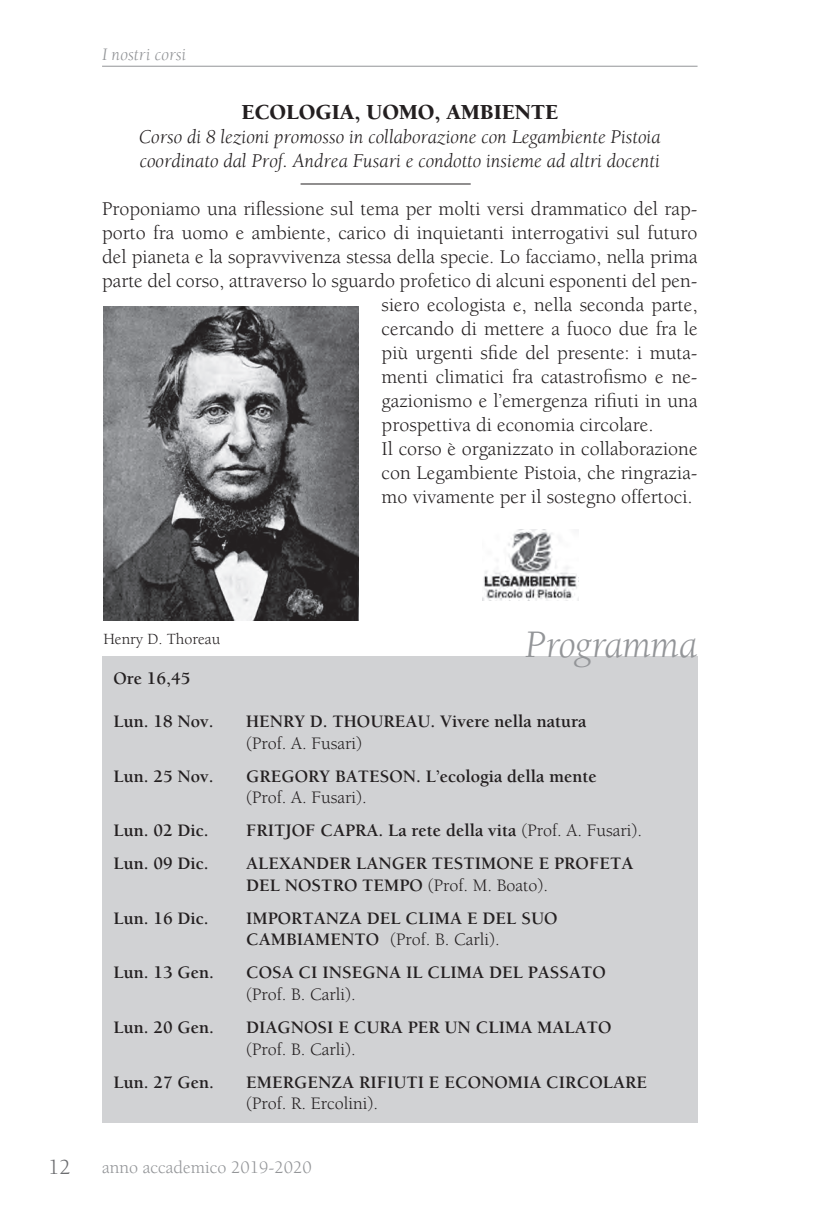
<style>
.page{position:relative;width:828px;height:1225px;background:#fff}
.page>*{position:absolute;margin:0;border:0;box-sizing:border-box;transform-origin:0 0}
.t1{font:italic 40px "Berkeley";letter-spacing:-.01em;color:#939598}
.t2{font:900 22px "Berkeley";color:#231f20}
.t3{font:22px "Berkeley";color:#6c6d70}
.t4{font:20px "Berkeley";color:#231f20}
.t5{font:italic 20px/24px "Berkeley";color:#231f20}
.t6{font:700 18px/21.6px "Berkeley";color:#231f20}
.t7{font:18px "Berkeley";color:#231f20}
.t8{font:18px "Berkeley";color:#939598}
.t9{font:italic 18px "Berkeley";letter-spacing:.005em;color:#939598}
.t10{font:16px "Berkeley";color:#231f20}
.s1{font-weight:400}
</style>
<div class="page">
<hr style="left:102px;top:66px;width:595px;height:1px;background:#939598">
<div style="left:102px;top:657px;width:595px;height:466px;background:#d1d2d4"></div>
<img style="left:103px;top:306px;width:256px;height:315px">
<hr style="left:300px;top:184px;width:171px;height:1px;background:#231f20">
<img style="left:482px;top:529px;width:97px;height:72px">
<p class="t9" style="left:102px;top:45px;width:86px">I nostri corsi</p>
<p class="t2" style="left:241px;top:100px;width:318px">ECOLOGIA, UOMO, AMBIENTE</p>
<p class="t5" style="left:139px;top:125px;width:523px">Corso di 8 lezioni promosso in collaborazione con Legambiente Pistoia coordinato dal Prof. Andrea Fusari e condotto insieme ad altri docenti</p>
<p class="t4" style="left:102px;top:198px;width:597px">Proponiamo una riflessione sul tema per molti versi drammatico del rap-</p>
<p class="t4" style="left:102px;top:222px;width:597px">porto fra uomo e ambiente, carico di inquietanti interrogativi sul futuro</p>
<p class="t4" style="left:102px;top:246px;width:597px">del pianeta e la sopravvivenza stessa della specie. Lo facciamo, nella prima</p>
<p class="t4" style="left:102px;top:270px;width:597px">parte del corso, attraverso lo sguardo profetico di alcuni esponenti del pen-</p>
<p class="t4" style="left:382px;top:294px;width:317px">siero ecologista e, nella seconda parte,</p>
<p class="t4" style="left:382px;top:318px;width:317px">cercando di mettere a fuoco due fra le</p>
<p class="t4" style="left:382px;top:342px;width:317px">più urgenti sfide del presente: i muta-</p>
<p class="t4" style="left:382px;top:366px;width:317px">menti climatici fra catastrofismo e ne-</p>
<p class="t4" style="left:382px;top:390px;width:317px">gazionismo e l’emergenza rifiuti in una</p>
<p class="t4" style="left:382px;top:414px;width:273px">prospettiva di economia circolare.</p>
<p class="t4" style="left:382px;top:438px;width:317px">Il corso è organizzato in collaborazione</p>
<p class="t4" style="left:382px;top:462px;width:317px">con Legambiente Pistoia, che ringrazia-</p>
<p class="t4" style="left:382px;top:486px;width:313px">mo vivamente per il sostegno offertoci.</p>
<p class="t10" style="left:103px;top:630px;width:119px">Henry D. Thoreau</p>
<h1 class="t1" style="left:525px;top:623px;width:174px">Programma</h1>
<p class="t6" style="left:113px;top:668px;width:78px">Ore 16,45</p>
<p class="t6" style="left:113px;top:711px;width:102px">Lun. 18 Nov.</p>
<p class="t6" style="left:246px;top:711px;width:342px">HENRY D. THOUREAU. Vivere nella natura</p>
<p class="t7" style="left:246px;top:733px;width:117px">(Prof. A. Fusari)</p>
<p class="t6" style="left:113px;top:765px;width:102px">Lun. 25 Nov.</p>
<p class="t6" style="left:246px;top:765px;width:352px">GREGORY BATESON. L’ecologia della mente</p>
<p class="t7" style="left:246px;top:788px;width:122px">(Prof. A. Fusari).</p>
<p class="t6" style="left:113px;top:820px;width:97px">Lun. 02 Dic.</p>
<p class="t6" style="left:246px;top:820px;width:397px">FRITJOF CAPRA. La rete della vita <span class="s1">(Prof. A. Fusari).</span></p>
<p class="t6" style="left:113px;top:853px;width:97px">Lun. 09 Dic.</p>
<p class="t6" style="left:246px;top:853px;width:389px">ALEXANDER LANGER TESTIMONE E PROFETA<br>DEL NOSTRO TEMPO <span class="s1">(Prof. M. Boato).</span></p>
<p class="t6" style="left:113px;top:907px;width:97px">Lun. 16 Dic.</p>
<p class="t6" style="left:246px;top:907px;width:313px">IMPORTANZA DEL CLIMA E DEL SUO<br>CAMBIAMENTO <span class="s1">(Prof. B. Carli).</span></p>
<p class="t6" style="left:113px;top:962px;width:102px">Lun. 13 Gen.</p>
<p class="t6" style="left:246px;top:962px;width:361px">COSA CI INSEGNA IL CLIMA DEL PASSATO</p>
<p class="t7" style="left:246px;top:985px;width:111px">(Prof. B. Carli).</p>
<p class="t6" style="left:113px;top:1016px;width:102px">Lun. 20 Gen.</p>
<p class="t6" style="left:246px;top:1016px;width:367px">DIAGNOSI E CURA PER UN CLIMA MALATO</p>
<p class="t7" style="left:246px;top:1039px;width:111px">(Prof. B. Carli).</p>
<p class="t6" style="left:113px;top:1071px;width:102px">Lun. 27 Gen.</p>
<p class="t6" style="left:246px;top:1071px;width:402px">EMERGENZA RIFIUTI E ECONOMIA CIRCOLARE</p>
<p class="t7" style="left:246px;top:1094px;width:133px">(Prof. R. Ercolini).</p>
<p class="t3" style="left:48px;top:1155px;width:24px">12</p>
<p class="t8" style="left:102px;top:1158px;width:211px">anno accademico 2019-2020</p>
</div>
